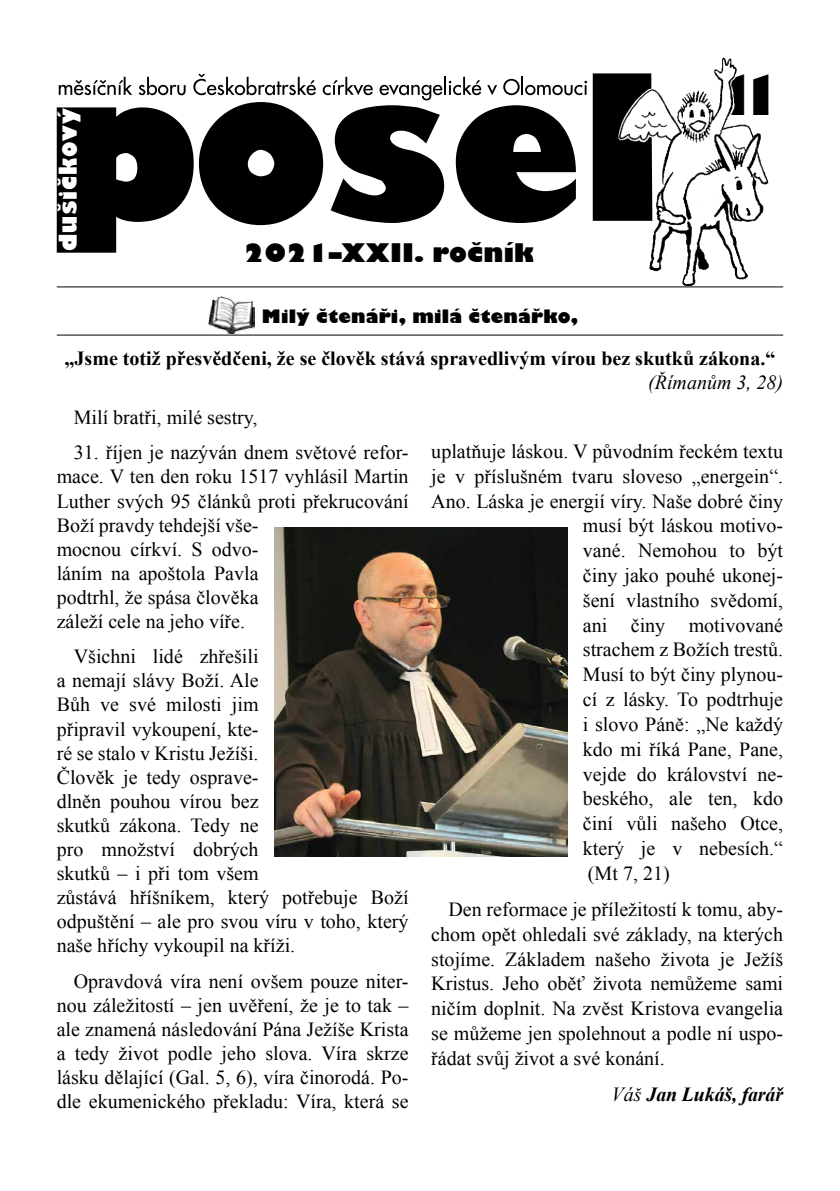
<style>
.page{position:relative;width:840px;height:1191px;background:#fff}
.page>*{position:absolute;margin:0;border:0;box-sizing:border-box;transform-origin:0 0}
.t1{font:800 54px "Gilbert";color:#000;scale:.84 1}
.t2{font:800 25px "Gilbert";color:#000}
.t3{font:800 24px "Gilbert";letter-spacing:.045em;color:#fff;scale:.9 1}
.t4{font:20px/24px "Times New Roman";color:#000}
.t5{font:700 20px "Times New Roman";color:#000}
.t6{font:italic 700 20px "Times New Roman";letter-spacing:-.01em;color:#000}
.t7{font:italic 20px "Times New Roman";color:#000}
.t8{font:800 18px "Gilbert";letter-spacing:.01em;color:#000}
.s1{font-weight:400}
</style>
<div class="page">
<svg style="left:57px;top:73px;width:561px;height:180px;fill:#000"></svg>
<div style="left:57px;top:74px;width:532px;height:27px;background:#fff"></div>
<svg style="left:59px;top:77px;width:73px;height:18px"></svg>
<svg style="left:139px;top:77px;width:46px;height:18px"></svg>
<svg style="left:193px;top:74px;width:123px;height:21px"></svg>
<svg style="left:322px;top:77px;width:50px;height:18px"></svg>
<svg style="left:379px;top:77px;width:102px;height:23px"></svg>
<svg style="left:487px;top:85px;width:10px;height:10px"></svg>
<svg style="left:503px;top:77px;width:83px;height:18px"></svg>
<img style="left:618px;top:57px;width:149px;height:229px">
<hr style="left:57px;top:286px;width:725px;height:1px;background:#000">
<hr style="left:57px;top:334px;width:725px;height:1px;background:#000">
<img style="left:208px;top:296px;width:46px;height:38px">
<img style="left:274px;top:528px;width:292px;height:328px">
<p class="t3" style="left:54px;top:251px;width:160px;rotate:-90deg">dušičkový</p>
<p class="t2" style="left:243px;top:238px;width:291px">2021–XXII. ročník</p>
<h1 class="t1" style="left:717px;top:63px;width:76px">11</h1>
<p class="t8" style="left:262px;top:305px;width:317px">Milý čtenáři, milá čtenářko,</p>
<p class="t5" style="left:64px;top:344px;width:712px">„Jsme totiž přesvědčeni, že se člověk stává spravedlivým vírou bez skutků zákona.“</p>
<p class="t7" style="left:647px;top:368px;width:136px">(Římanům 3, 28)</p>
<p class="t4" style="left:74px;top:405px;width:185px">Milí bratři, milé sestry,</p>
<p class="t4" style="left:57px;top:440px;width:353px;text-indent:17px">31. říjen je nazýván dnem světové refor&shy;mace. V ten den roku 1517 vyhlásil Martin<br>Luther svých 95 článků proti překrucování<br>Boží pravdy tehdejší vše-<br>mocnou církví. S odvo-<br>láním na apoštola Pavla<br>podtrhl, že spása člověka<br>záleží cele na jeho víře.</p>
<p class="t4" style="left:57px;top:644px;width:353px;text-indent:17px">Všichni lidé zhřešili<br>a nemají slávy Boží. Ale<br>Bůh ve své milosti jim<br>připravil vykoupení, kte-<br>ré se stalo v Kristu Ježíši.<br>Člověk je tedy osprave-<br>dlněn pouhou vírou bez<br>skutků zákona. Tedy ne<br>pro množství dobrých<br>skutků – i při tom všem<br>zůstává hříšníkem, který potřebuje Boží odpuštění – ale pro svou víru v toho, který naše hříchy vykoupil na kříži.</p>
<p class="t4" style="left:57px;top:968px;width:353px;text-align:justify;text-indent:17px">Opravdová víra není ovšem pouze niter&shy;nou záležitostí – jen uvěření, že je to tak – ale znamená následování Pána Ježíše Krista a tedy život podle jeho slova. Víra skrze lásku dělající (Gal. 5, 6), víra činorodá. Po&shy;dle ekumenického překladu: Víra, která se</p>
<p class="t4" style="left:431px;top:439px;width:353px">uplatňuje láskou. V původním řeckém textu</p>
<p class="t4" style="left:431px;top:464px;width:353px">je v příslušném tvaru sloveso „energein“.</p>
<p class="t4" style="left:431px;top:488px;width:353px">Ano. Láska je energií víry. Naše dobré činy</p>
<p class="t4" style="left:582px;top:513px;width:202px">musí být láskou motivo-</p>
<p class="t4" style="left:582px;top:538px;width:202px">vané. Nemohou to být</p>
<p class="t4" style="left:582px;top:563px;width:202px">činy jako pouhé ukonej-</p>
<p class="t4" style="left:582px;top:588px;width:202px">šení vlastního svědomí,</p>
<p class="t4" style="left:582px;top:612px;width:202px">ani činy motivované</p>
<p class="t4" style="left:582px;top:637px;width:202px">strachem z Božích trestů.</p>
<p class="t4" style="left:582px;top:662px;width:202px">Musí to být činy plynou-</p>
<p class="t4" style="left:582px;top:687px;width:202px">cí z lásky. To podtrhuje</p>
<p class="t4" style="left:582px;top:712px;width:202px">i slovo Páně: „Ne každý</p>
<p class="t4" style="left:582px;top:736px;width:202px">kdo mi říká Pane, Pane,</p>
<p class="t4" style="left:582px;top:761px;width:202px">vejde do království ne-</p>
<p class="t4" style="left:582px;top:786px;width:202px">beského, ale ten, kdo</p>
<p class="t4" style="left:582px;top:811px;width:202px">činí vůli našeho Otce,</p>
<p class="t4" style="left:582px;top:836px;width:202px">který je v nebesích.“</p>
<p class="t4" style="left:587px;top:860px;width:83px">(Mt 7, 21)</p>
<p class="t4" style="left:431px;top:896px;width:353px;line-height:24.8px;text-align:justify;text-indent:17px">Den reformace je příležitostí k tomu, aby&shy;chom opět ohledali své základy, na kterých stojíme. Základem našeho života je Ježíš Kristus. Jeho oběť života nemůžeme sami ničím doplnit. Na zvěst Kristova evangelia se můžeme jen spolehnout a podle ní uspo&shy;řádat svůj život a své konání.</p>
<p class="t6" style="left:611px;top:1080px;width:173px"><span class="s1">Váš</span> Jan Lukáš, farář</p>
</div>
